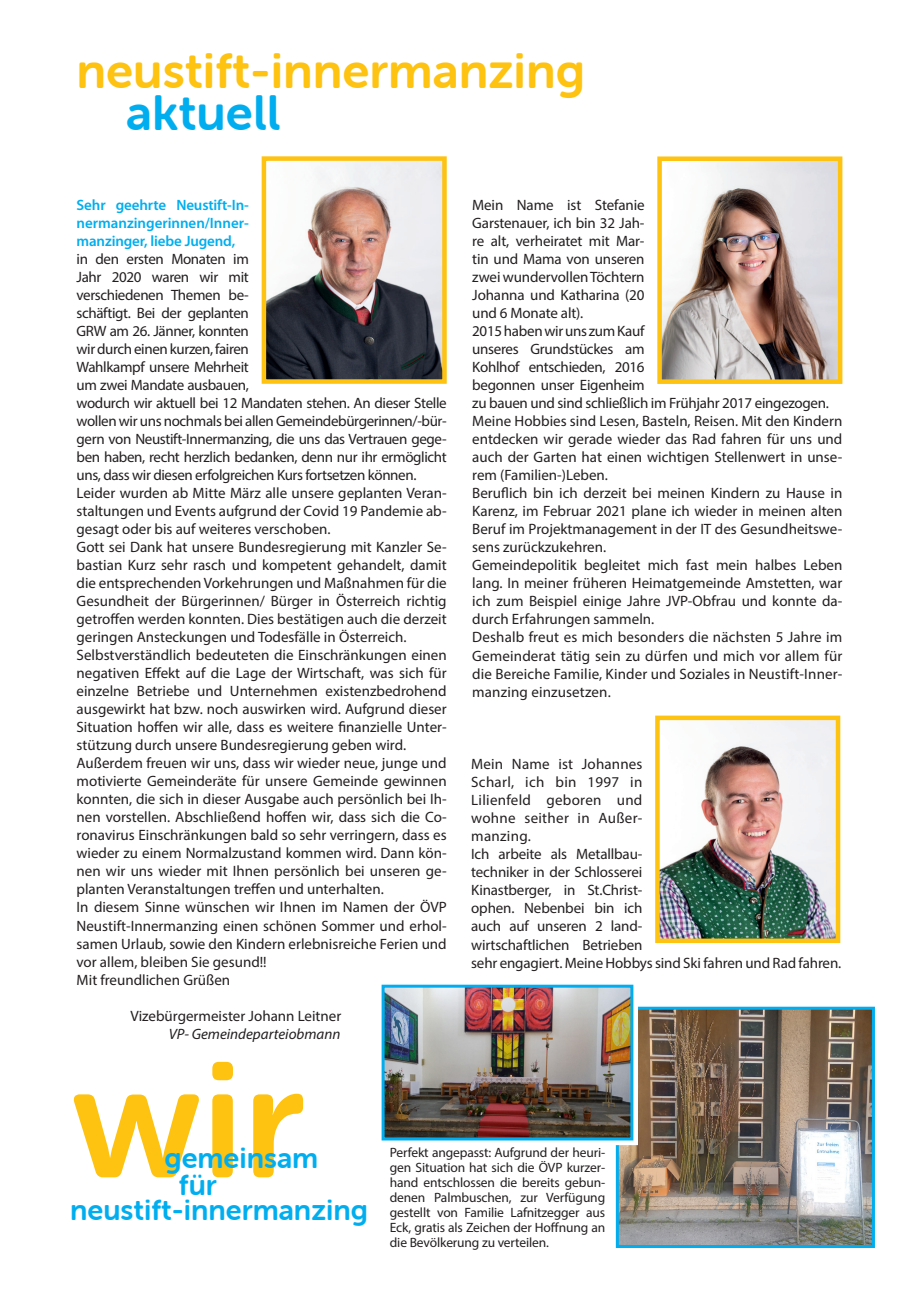
<style>
.page{position:relative;width:919px;height:1289px;background:#fff}
.page>*{position:absolute;margin:0;border:0;box-sizing:border-box;transform-origin:0 0}
.t1{font:49.5px "Museo Sans Rounded 700";color:#fec210}
.t2{font:49.5px "Museo Sans Rounded 700";color:#00aeef}
.t3{font:28.95px/27.2px "Museo Sans Rounded 700";color:#00aeef}
.t4{font:15px/18px "Myriad Pro";color:#231f20}
.t5{font:600 15px/18px "Myriad Pro";color:#00aeef;text-align:justify}
.t6{font:italic 15px "Myriad Pro";color:#231f20}
.t7{font:13.5px/15px "Myriad Pro";letter-spacing:-.01em;color:#231f20;text-align:justify}
</style>
<div class="page">
<img style="left:266px;top:161px;width:175px;height:218px">
<div style="left:261px;top:156px;width:185px;height:228px;border:4px solid #fec210"></div>
<img style="left:660px;top:720px;width:175px;height:218px">
<div style="left:655px;top:715px;width:185px;height:228px;border:4px solid #fec210"></div>
<img style="left:662px;top:161px;width:175px;height:218px">
<div style="left:657px;top:156px;width:185px;height:228px;border:4px solid #fec210"></div>
<svg style="left:74px;top:1061px;width:229px;height:116px"></svg>
<img style="left:619px;top:1010px;width:251px;height:233px">
<div style="left:615px;top:1006px;width:259px;height:241px;border:3px solid #00aeef"></div>
<div style="left:372px;top:975px;width:266px;height:170px;background:#fff"></div>
<img style="left:385px;top:988px;width:244px;height:148px">
<div style="left:381px;top:984px;width:252px;height:156px;border:3px solid #00aeef"></div>
<h1 class="t1" style="left:77px;top:43px;width:510px">neustift-innermanzing</h1>
<h1 class="t2" style="left:126px;top:85px;width:156px">aktuell</h1>
<p class="t5" style="left:77px;top:196px;width:174px">Sehr geehrte Neustift-In&shy;nermanzingerinnen/Inner&shy;manzinger, liebe Jugend,</p>
<p class="t4" style="left:77px;top:250px;width:371px">in den ersten Monaten im<br>Jahr 2020 waren wir mit<br>verschiedenen Themen be-<br>schäftigt. Bei der geplanten<br>GRW am 26. Jänner, konnten<br>wir durch einen kurzen, fairen<br>Wahlkampf unsere Mehrheit<br>um zwei Mandate ausbauen,<br>wodurch wir aktuell bei 12 Mandaten stehen. An dieser Stelle wollen wir uns nochmals bei allen Gemeindebürgerinnen/-bür&shy;gern von Neustift-Innermanzing, die uns das Vertrauen gege&shy;ben haben, recht herzlich bedanken, denn nur ihr ermöglicht uns, dass wir diesen erfolgreichen Kurs fortsetzen können.<br>Leider wurden ab Mitte März alle unsere geplanten Veran&shy;staltungen und Events aufgrund der Covid 19 Pandemie ab&shy;gesagt oder bis auf weiteres verschoben.<br>Gott sei Dank hat unsere Bundesregierung mit Kanzler Se&shy;bastian Kurz sehr rasch und kompetent gehandelt, damit die entsprechenden Vorkehrungen und Maßnahmen für die Gesundheit der Bürgerinnen/ Bürger in Österreich richtig getroffen werden konnten. Dies bestätigen auch die derzeit geringen Ansteckungen und Todesfälle in Österreich.<br>Selbstverständlich bedeuteten die Einschränkungen einen negativen Effekt auf die Lage der Wirtschaft, was sich für einzelne Betriebe und Unternehmen existenzbedrohend ausgewirkt hat bzw. noch auswirken wird. Aufgrund dieser Situation hoffen wir alle, dass es weitere finanzielle Unter&shy;stützung durch unsere Bundesregierung geben wird.<br>Außerdem freuen wir uns, dass wir wieder neue, junge und motivierte Gemeinderäte für unsere Gemeinde gewinnen konnten, die sich in dieser Ausgabe auch persönlich bei Ih&shy;nen vorstellen. Abschließend hoffen wir, dass sich die Co&shy;ronavirus Einschränkungen bald so sehr verringern, dass es wieder zu einem Normalzustand kommen wird. Dann kön&shy;nen wir uns wieder mit Ihnen persönlich bei unseren ge&shy;planten Veranstaltungen treffen und unterhalten.<br>In diesem Sinne wünschen wir Ihnen im Namen der ÖVP Neustift-Innermanzing einen schönen Sommer und erhol&shy;samen Urlaub, sowie den Kindern erlebnisreiche Ferien und vor allem, bleiben Sie gesund!!<br>Mit freundlichen Grüßen</p>
<p class="t4" style="left:131px;top:1006px;width:212px">Vizebürgermeister Johann Leitner</p>
<p class="t6" style="left:169px;top:1024px;width:173px">VP- Gemeindeparteiobmann</p>
<p class="t4" style="left:472px;top:196px;width:371px">Mein Name ist Stefanie<br>Garstenauer, ich bin 32 Jah-<br>re alt, verheiratet mit Mar-<br>tin und Mama von unseren<br>zwei wundervollen Töchtern<br>Johanna und Katharina (20<br>und 6 Monate alt).<br>2015 haben wir uns zum Kauf<br>unseres Grundstückes am<br>Kohlhof entschieden, 2016<br>begonnen unser Eigenheim<br>zu bauen und sind schließlich im Frühjahr 2017 eingezogen.<br>Meine Hobbies sind Lesen, Basteln, Reisen. Mit den Kindern entdecken wir gerade wieder das Rad fahren für uns und auch der Garten hat einen wichtigen Stellenwert in unse&shy;rem (Familien-)Leben.<br>Beruflich bin ich derzeit bei meinen Kindern zu Hause in Karenz, im Februar 2021 plane ich wieder in meinen alten Beruf im Projektmanagement in der IT des Gesundheitswe&shy;sens zurückzukehren.<br>Gemeindepolitik begleitet mich fast mein halbes Leben lang. In meiner früheren Heimatgemeinde Amstetten, war ich zum Beispiel einige Jahre JVP-Obfrau und konnte da&shy;durch Erfahrungen sammeln.<br>Deshalb freut es mich besonders die nächsten 5 Jahre im Gemeinderat tätig sein zu dürfen und mich vor allem für die Bereiche Familie, Kinder und Soziales in Neustift-Inner&shy;manzing einzusetzen.</p>
<p class="t4" style="left:471px;top:755px;width:371px">Mein Name ist Johannes<br>Scharl, ich bin 1997 in<br>Lilienfeld geboren und<br>wohne seither in Außer-<br>manzing.<br>Ich arbeite als Metallbau-<br>techniker in der Schlosserei<br>Kinastberger, in St.Christ-<br>ophen. Nebenbei bin ich<br>auch auf unseren 2 land-<br>wirtschaftlichen Betrieben<br>sehr engagiert. Meine Hobbys sind Ski fahren und Rad fahren.</p>
<h2 class="t3" style="left:179px;top:1144px;width:141px;text-indent:-14px">gemeinsam für</h2>
<h2 class="t3" style="left:70px;top:1196px;width:299px">neustift-innermanzing</h2>
<p class="t7" style="left:390px;top:1144px;width:217px">Perfekt angepasst: Aufgrund der heuri&shy;gen Situation hat sich die ÖVP kurzer&shy;hand entschlossen die bereits gebun&shy;denen Palmbuschen, zur Verfügung gestellt von Familie Lafnitzegger aus Eck, gratis als Zeichen der Hoffnung an die Bevölkerung zu verteilen.</p>
</div>
